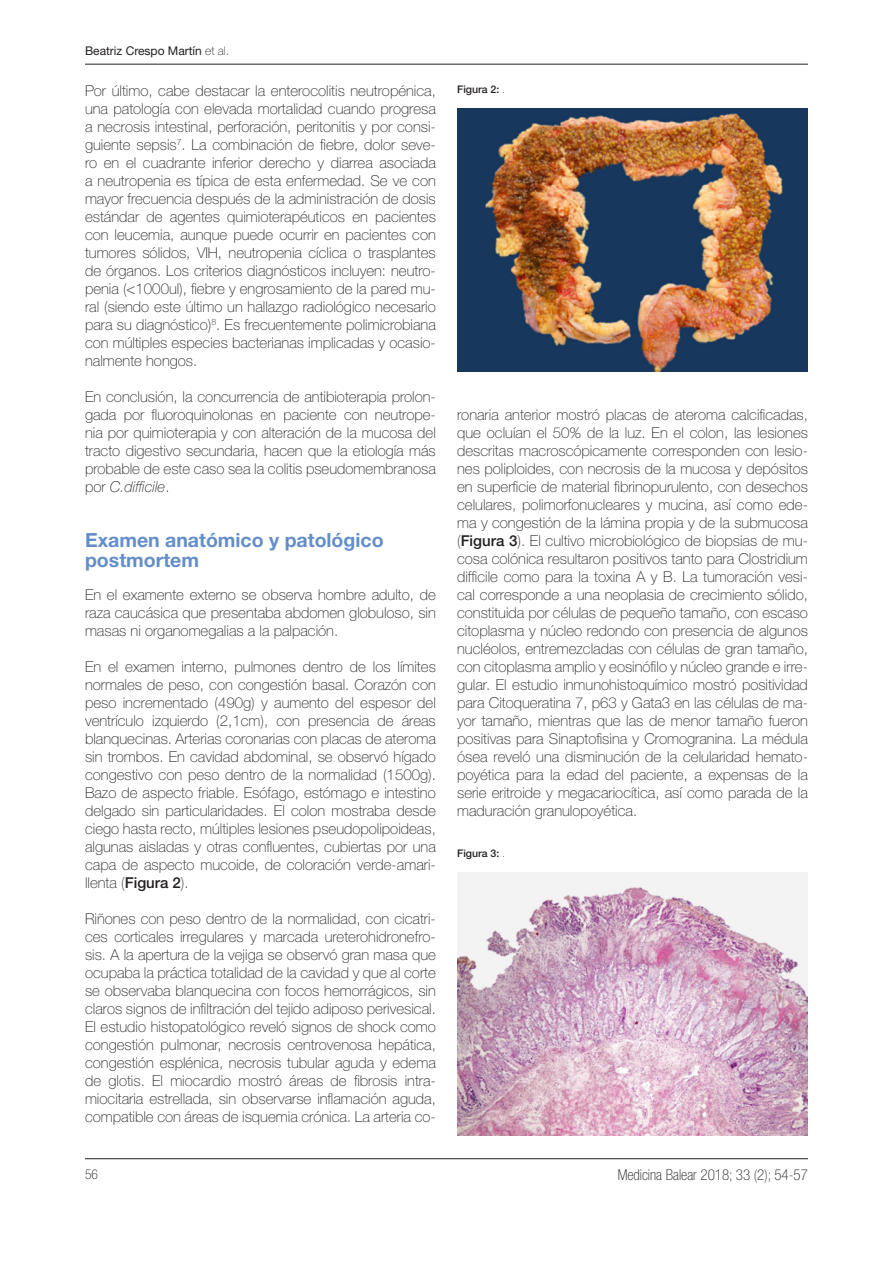
<style>
.page{position:relative;width:893px;height:1263px;background:#fff}
.page>*{position:absolute;margin:0;border:0;box-sizing:border-box;transform-origin:0 0}
.t1{font:700 19.5px "Helvetica Neue LT Std";color:#638ec9}
.t2{font:100 15px/18px "Helvetica Neue LT Std";color:#231f20;text-align:justify}
.t3{font:100 condensed 15px "Helvetica Neue LT Std";color:#231f20}
.t4{font:100 condensed 13.5px "Helvetica Neue LT Std";color:#231f20}
.t5{font:12px "Helvetica Neue LT Std";color:#231f20}
.t6{font:500 10.5px "Helvetica Neue LT Std";color:#231f20}
.s1{font-weight:100}
.s2{font-style:italic}
.s3{font-weight:500}
</style>
<div class="page">
<hr style="left:85px;top:1158px;width:723px;height:1px;background:#231f20">
<hr style="left:85px;top:64px;width:723px;height:1px;background:#231f20">
<img style="left:457px;top:109px;width:351px;height:262px">
<img style="left:457px;top:873px;width:351px;height:262px">
<p class="t5" style="left:85px;top:44px;width:146px">Beatriz Crespo Martín <span class="s1">et al.</span></p>
<p class="t2" style="left:85px;top:81px;width:352px">Por último, cabe destacar la enterocolitis neutropénica, una patología con elevada mortalidad cuando progresa a necrosis intestinal, perforación, peritonitis y por consi&shy;guiente sepsis<sup>7</sup>. La combinación de fiebre, dolor seve&shy;ro en el cuadrante inferior derecho y diarrea asociada a neutropenia es típica de esta enfermedad. Se ve con mayor frecuencia después de la administración de dosis estándar de agentes quimioterapéuticos en pacientes con leucemia, aunque puede ocurrir en pacientes con tumores sólidos, VIH, neutropenia cíclica o trasplantes de órganos. Los criterios diagnósticos incluyen: neutro&shy;penia (&lt;1000ul), fiebre y engrosamiento de la pared mu&shy;ral (siendo este último un hallazgo radiológico necesario para su diagnóstico)<sup>8</sup>. Es frecuentemente polimicrobiana con múltiples especies bacterianas implicadas y ocasio&shy;nalmente hongos.</p>
<p class="t2" style="left:85px;top:387px;width:352px">En conclusión, la concurrencia de antibioterapia prolon&shy;gada por fluoroquinolonas en paciente con neutrope&shy;nia por quimioterapia y con alteración de la mucosa del tracto digestivo secundaria, hacen que la etiología más probable de este caso sea la colitis pseudomembranosa por <span class="s2">C.difficile</span>.</p>
<p class="t1" style="left:85px;top:528px;width:300px">Examen anatómico y patológico</p>
<p class="t1" style="left:85px;top:548px;width:116px">postmortem</p>
<p class="t2" style="left:85px;top:585px;width:352px">En el examente externo se observa hombre adulto, de raza caucásica que presentaba abdomen globuloso, sin masas ni organomegalias a la palpación.</p>
<p class="t2" style="left:85px;top:657px;width:352px">En el examen interno, pulmones dentro de los límites normales de peso, con congestión basal. Corazón con peso incrementado (490g) y aumento del espesor del ventrículo izquierdo (2,1cm), con presencia de áreas blanquecinas. Arterias coronarias con placas de ateroma sin trombos. En cavidad abdominal, se observó hígado congestivo con peso dentro de la normalidad (1500g).<br>Bazo de aspecto friable. Esófago, estómago e intestino delgado sin particularidades. El colon mostraba desde ciego hasta recto, múltiples lesiones pseudopolipoideas, algunas aisladas y otras confluentes, cubiertas por una capa de aspecto mucoide, de coloración verde-amari&shy;llenta (<span class="s3">Figura 2</span>).</p>
<p class="t2" style="left:85px;top:909px;width:352px">Riñones con peso dentro de la normalidad, con cicatri&shy;ces corticales irregulares y marcada ureterohidronefro&shy;sis. A la apertura de la vejiga se observó gran masa que ocupaba la práctica totalidad de la cavidad y que al corte se observaba blanquecina con focos hemorrágicos, sin claros signos de infiltración del tejido adiposo perivesical.</p>
<p class="t2" style="left:85px;top:1017px;width:352px">El estudio histopatológico reveló signos de shock como congestión pulmonar, necrosis centrovenosa hepática, congestión esplénica, necrosis tubular aguda y edema de glotis. El miocardio mostró áreas de fibrosis intra&shy;miocitaria estrellada, sin observarse inflamación aguda, compatible con áreas de isquemia crónica. La arteria co-</p>
<p class="t6" style="left:457px;top:83px;width:50px">Figura 2: <span class="s1">.</span></p>
<p class="t2" style="left:457px;top:405px;width:352px">ronaria anterior mostró placas de ateroma calcificadas, que ocluían el 50% de la luz. En el colon, las lesiones descritas macroscópicamente corresponden con lesio&shy;nes poliploides, con necrosis de la mucosa y depósitos en superficie de material fibrinopurulento, con desechos celulares, polimorfonucleares y mucina, así como ede&shy;ma y congestión de la lámina propia y de la submucosa (<span class="s3">Figura 3</span>). El cultivo microbiológico de biopsias de mu&shy;cosa colónica resultaron positivos tanto para Clostridium difficile como para la toxina A y B. La tumoración vesi&shy;cal corresponde a una neoplasia de crecimiento sólido, constituida por células de pequeño tamaño, con escaso citoplasma y núcleo redondo con presencia de algunos nucléolos, entremezcladas con células de gran tamaño, con citoplasma amplio y eosinófilo y núcleo grande e irre&shy;gular. El estudio inmunohistoquímico mostró positividad para Citoqueratina 7, p63 y Gata3 en las células de ma&shy;yor tamaño, mientras que las de menor tamaño fueron positivas para Sinaptofisina y Cromogranina. La médula ósea reveló una disminución de la celularidad hemato&shy;poyética para la edad del paciente, a expensas de la serie eritroide y megacariocítica, así como parada de la maduración granulopoyética.</p>
<p class="t6" style="left:457px;top:846px;width:50px">Figura 3: <span class="s1">.</span></p>
<p class="t4" style="left:85px;top:1167px;width:14px">56</p>
<p class="t3" style="left:618px;top:1166px;width:192px">Medicina Balear 2018; 33 (2); 54-57</p>
</div>
